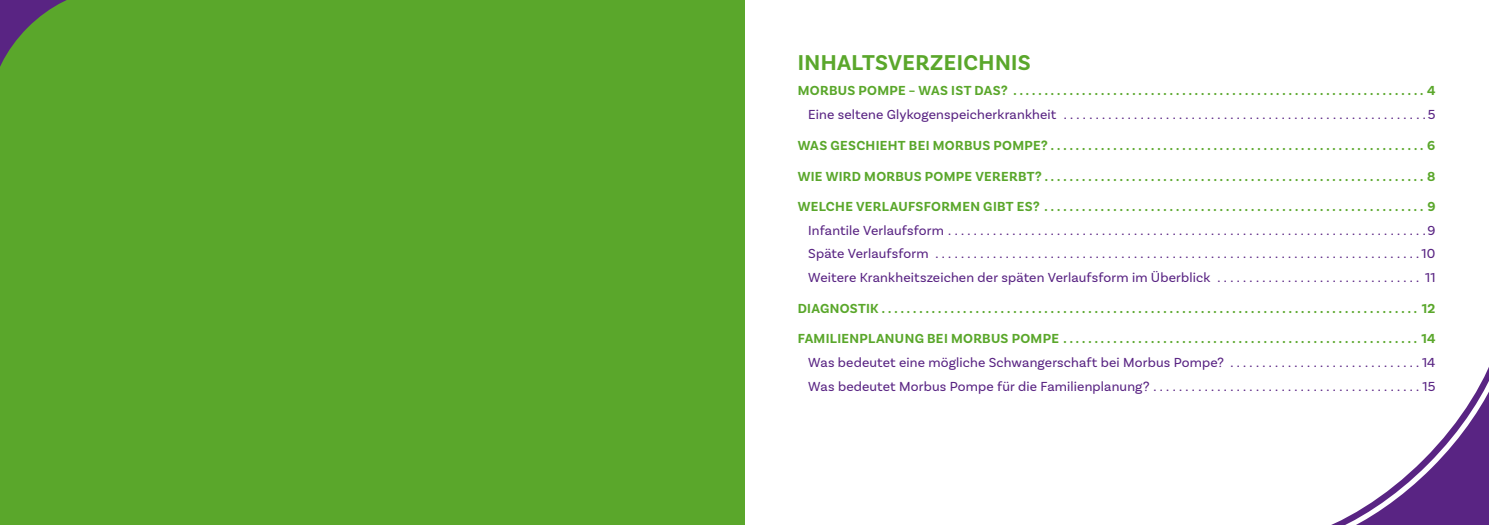
<style>
.page{position:relative;width:1489px;height:525px;background:#fff}
.page>*{position:absolute;margin:0;border:0;box-sizing:border-box;transform-origin:0 0}
.t1{font:700 22.5px "Basic Sans";letter-spacing:.02em;color:#5aa72b}
.t2{font:13.75px/23.6px "Basic Sans";letter-spacing:.01em;color:#592483;text-align:justify}
.t3{font:700 13.75px "Basic Sans";letter-spacing:.025em;color:#5aa72b}
</style>
<div class="page">
<svg style="left:1333px;top:369px;width:155px;height:155px"></svg>
<div style="left:0;top:0;width:744px;height:524px;background:#5aa72b"></div>
<svg style="left:0;top:0;width:67px;height:67px"></svg>
<h1 class="t1" style="left:797px;top:49px;width:234px">INHALTSVERZEICHNIS</h1>
<p class="t3" style="left:797px;top:82px;width:639px">MORBUS POMPE – WAS IST DAS? . . . . . . . . . . . . . . . . . . . . . . . . . . . . . . . . . . . . . . . . . . . . . . . . . . . . . . . . . . . . . . . . . . 4</p>
<p class="t2" style="left:808px;top:102px;width:628px">Eine seltene Glykogenspeicherkrankheit . . . . . . . . . . . . . . . . . . . . . . . . . . . . . . . . . . . . . . . . . . . . . . . . . . . . . . . . 5</p>
<p class="t3" style="left:797px;top:137px;width:639px">WAS GESCHIEHT BEI MORBUS POMPE? . . . . . . . . . . . . . . . . . . . . . . . . . . . . . . . . . . . . . . . . . . . . . . . . . . . . . . . . . . . . 6</p>
<p class="t3" style="left:797px;top:167px;width:639px">WIE WIRD MORBUS POMPE VERERBT?.............................................................8</p>
<p class="t3" style="left:797px;top:198px;width:639px">WELCHE VERLAUFSFORMEN GIBT ES? . . . . . . . . . . . . . . . . . . . . . . . . . . . . . . . . . . . . . . . . . . . . . . . . . . . . . . . . . . . . . 9</p>
<p class="t2" style="left:808px;top:218px;width:628px">Infantile Verlaufsform . . . . . . . . . . . . . . . . . . . . . . . . . . . . . . . . . . . . . . . . . . . . . . . . . . . . . . . . . . . . . . . . . . . . . . . . . . 9<br>Späte Verlaufsform . . . . . . . . . . . . . . . . . . . . . . . . . . . . . . . . . . . . . . . . . . . . . . . . . . . . . . . . . . . . . . . . . . . . . . . . . . . 10<br>Weitere Krankheitszeichen der späten Verlaufsform im Überblick . . . . . . . . . . . . . . . . . . . . . . . . . . . . . . . . 11</p>
<p class="t3" style="left:797px;top:300px;width:639px">DIAGNOSTIK . . . . . . . . . . . . . . . . . . . . . . . . . . . . . . . . . . . . . . . . . . . . . . . . . . . . . . . . . . . . . . . . . . . . . . . . . . . . . . . . . . . . . . 12</p>
<p class="t3" style="left:797px;top:330px;width:639px">FAMILIENPLANUNG BEI MORBUS POMPE . . . . . . . . . . . . . . . . . . . . . . . . . . . . . . . . . . . . . . . . . . . . . . . . . . . . . . . . . 14</p>
<p class="t2" style="left:808px;top:350px;width:628px">Was bedeutet eine mögliche Schwangerschaft bei Morbus Pompe? . . . . . . . . . . . . . . . . . . . . . . . . . . . . . 14<br>Was bedeutet Morbus Pompe für die Familienplanung? . . . . . . . . . . . . . . . . . . . . . . . . . . . . . . . . . . . . . . . . . 15</p>
</div>
